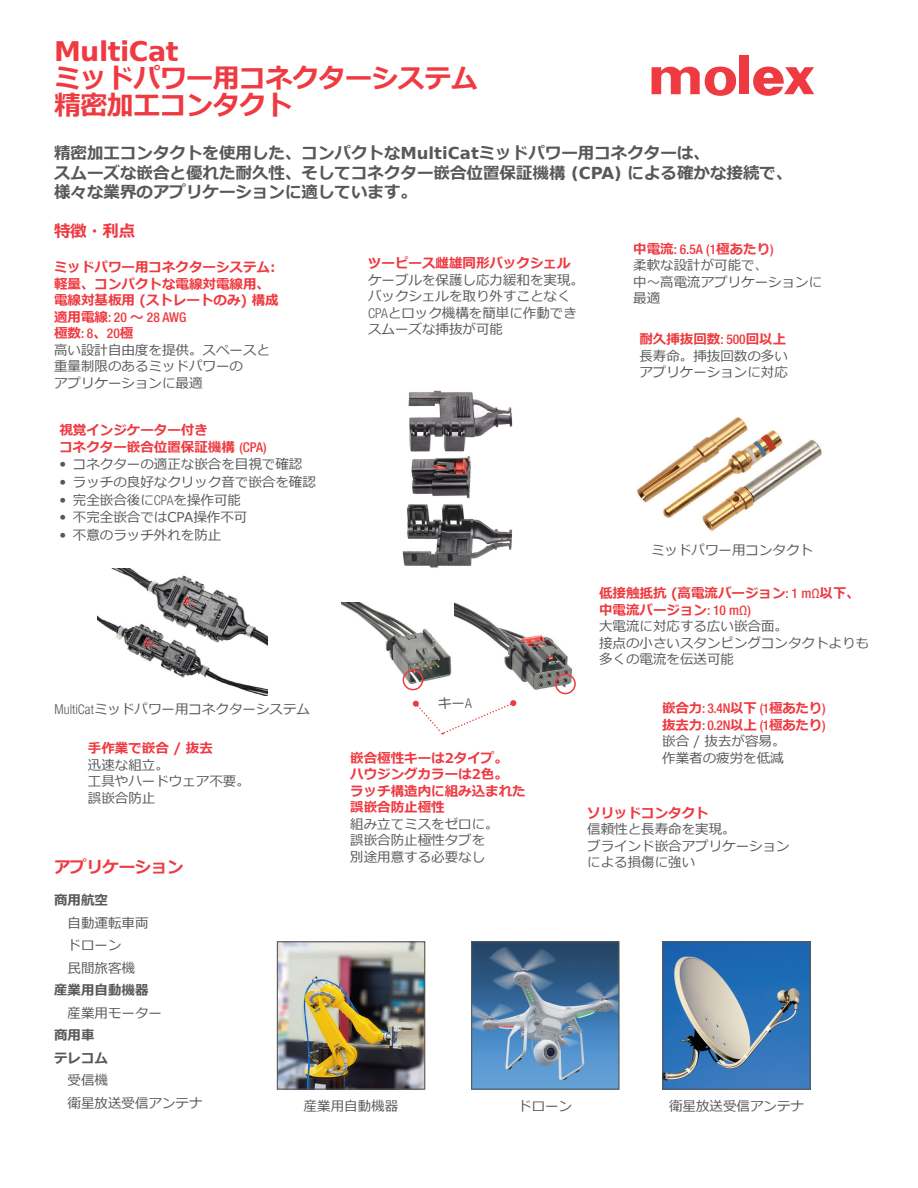
<style>
.page{position:relative;width:918px;height:1188px;background:#fff}
.page>*{position:absolute;margin:0;border:0;box-sizing:border-box;transform-origin:0 0}
.t1{font:700 27px/27px "Meiryo";letter-spacing:-.02em;color:#ee3a40}
.t2{font:700 27px "Bitstream Vera Sans";letter-spacing:-.02em;color:#ee3a40}
.t3{font:700 16.5px/19.5px "Meiryo";color:#57585a}
.t4{font:700 16.5px "Meiryo";letter-spacing:-.02em;color:#ee3a40}
.t5{font:13.5px/16.5px "Meiryo";color:#57585a}
.t6{font:700 13.5px/16.5px "Meiryo";color:#ee3a40}
.t7{font:700 13.5px/16.5px "Meiryo";letter-spacing:-.02em;color:#ee3a40}
.t8{font:500 condensed 13.5px "Helvetica Neue LT Std";color:#ee3a40}
.t9{font:700 13.5px/22.5px "Meiryo";color:#57585a}
.s1{font-family:"Bitstream Vera Sans"}
.s2{font-family:"Meiryo";font-weight:700;font-stretch:normal}
.s3{font-weight:700;color:#ee3a40}
.s4{font-family:"Helvetica Neue LT Std";font-weight:500;font-stretch:condensed;color:#ee3a40}
.s5{font-family:"Helvetica Neue LT Std";font-weight:500;font-stretch:condensed}
.s6{font-family:"Helvetica Neue LT";font-weight:300;font-stretch:condensed}
.s7{font-family:"Helvetica Neue LT Std";font-weight:300;font-stretch:condensed}
.s8{font-weight:400;color:#57585a}
</style>
<div class="page">
<img style="left:637px;top:417px;width:185px;height:114px">
<img style="left:279px;top:943px;width:144px;height:145px">
<div style="left:277px;top:941px;width:148px;height:149px;border:1px solid #57585a"></div>
<img style="left:473px;top:943px;width:145px;height:145px">
<div style="left:471px;top:941px;width:149px;height:149px;border:1px solid #57585a"></div>
<img style="left:664px;top:943px;width:145px;height:145px">
<div style="left:662px;top:941px;width:149px;height:149px;border:1px solid #57585a"></div>
<svg style="left:413px;top:700px;width:103px;height:35px"></svg>
<img style="left:97px;top:568px;width:170px;height:128px">
<img style="left:402px;top:390px;width:111px;height:178px">
<img style="left:341px;top:602px;width:235px;height:88px">
<div style="left:403px;top:670px;width:20px;height:20px;border:2px solid #ee3a40;border-radius:50%"></div>
<div style="left:555px;top:674px;width:21px;height:20px;border:2px solid #ee3a40;border-radius:50%"></div>
<div style="left:739px;top:56px;width:10px;height:38px;background:#ee3a40"></div>
<svg style="left:652px;top:66px;width:84px;height:30px"></svg>
<svg style="left:753px;top:67px;width:61px;height:29px"></svg>
<h1 class="t2" style="left:54px;top:36px;width:126px">MultiCat</h1>
<h1 class="t1" style="left:54px;top:65px;width:425px">ミッドパワー用コネクターシステム精密加工コンタクト</h1>
<p class="t3" style="left:54px;top:144px;width:740px">精密加工コンタクトを使用した、コンパクトな<span class="s1">MultiCat</span>ミッドパワー用コネクターは、<br>スムーズな嵌合と優れた耐久性、そしてコネクター嵌合位置保証機構 <span class="s1">(CPA)</span> による確かな接続で、様々な業界のアプリケーションに適しています。</p>
<p class="t4" style="left:54px;top:222px;width:83px">特徴・利点</p>
<p class="t6" style="left:54px;top:260px;width:226px">ミッドパワー用コネクターシステム:軽量、コンパクトな電線対電線用、電線対基板用 (ストレートのみ) 構成</p>
<p class="t8" style="left:54px;top:309px;width:134px"><span class="s2">適用電線</span>: 20 <span class="s2">～</span> 28 AWG</p>
<p class="t5" style="left:54px;top:326px;width:217px"><span class="s3">極数</span><span class="s4">: 8</span><span class="s3">、</span><span class="s4">20</span><span class="s3">極<br></span>高い設計自由度を提供。スペースと重量制限のあるミッドパワーの<br>アプリケーションに最適</p>
<p class="t6" style="left:59px;top:422px;width:209px">視覚インジケーター付き<br>コネクター嵌合位置保証機構 <span class="s5">(CPA)</span></p>
<p class="t5" style="left:59px;top:456px;width:244px"><span class="s6">•</span> コネクターの適正な嵌合を目視で確認</p>
<p class="t5" style="left:59px;top:474px;width:258px"><span class="s6">•</span> ラッチの良好なクリック音で嵌合を確認</p>
<p class="t5" style="left:59px;top:492px;width:183px"><span class="s6">•</span> 完全嵌合後に<span class="s7">CPA</span>を操作可能</p>
<p class="t5" style="left:59px;top:509px;width:189px"><span class="s6">•</span> 不完全嵌合ではCPA操作不可</p>
<p class="t5" style="left:59px;top:527px;width:163px"><span class="s6">•</span> 不意のラッチ外れを防止</p>
<p class="t5" style="left:54px;top:701px;width:257px"><span class="s6">MultiCat</span>ミッドパワー用コネクターシステム</p>
<p class="t6" style="left:88px;top:741px;width:126px">手作業で嵌合 / 抜去</p>
<p class="t5" style="left:88px;top:757px;width:164px">迅速な組立。<br>工具やハードウェア不要。誤嵌合防止</p>
<p class="t4" style="left:54px;top:858px;width:131px">アプリケーション</p>
<p class="t6" style="left:368px;top:256px;width:204px">ツーピース雌雄同形バックシェル</p>
<p class="t5" style="left:368px;top:272px;width:218px">ケーブルを保護し応力緩和を実現。バックシェルを取り外すことなく<br><span class="s7">CPA</span>とロック機構を簡単に作動できスムーズな挿抜が可能</p>
<p class="t8" style="left:633px;top:241px;width:142px"><span class="s2">中電流</span>: 6.5A (1<span class="s2">極あたり</span>)</p>
<p class="t5" style="left:633px;top:257px;width:190px">柔軟な設計が可能で、<br>中～高電流アプリケーションに最適</p>
<p class="t5" style="left:639px;top:331px;width:150px;text-align:justify"><span class="s3">耐久挿抜回数</span><span class="s4">: 500</span><span class="s3">回以上</span>長寿命。挿抜回数の多いアプリケーションに対応</p>
<p class="t5" style="left:438px;top:695px;width:35px">キー<span class="s6">A</span></p>
<p class="t6" style="left:350px;top:750px;width:177px">嵌合極性キーは2タイプ。<br>ハウジングカラーは2色。<br>ラッチ構造内に組み込まれた誤嵌合防止極性</p>
<p class="t5" style="left:350px;top:816px;width:150px">組み立てミスをゼロに。誤嵌合防止極性タブを別途用意する必要なし</p>
<p class="t5" style="left:651px;top:542px;width:164px">ミッドパワー用コンタクト</p>
<p class="t5" style="left:599px;top:586px;width:271px"><span class="s3">低接触抵抗 (高電流バージョン</span><span class="s4">: 1 mΩ</span><span class="s3">以下、中電流バージョン</span><span class="s4">: 10 mΩ)<br></span>大電流に対応する広い嵌合面。<br>接点の小さいスタンピングコンタクトよりも多くの電流を伝送可能</p>
<p class="t7" style="left:662px;top:700px;width:165px">嵌合力<span class="s5">: 3.4N</span>以下 <span class="s5">(1</span>極あたり<span class="s5">)</span>抜去力<span class="s5">: 0.2N</span>以上 <span class="s5">(1</span>極あたり<span class="s5">)</span><span class="s8">嵌合 / 抜去が容易。<br>作業者の疲労を低減</span></p>
<p class="t6" style="left:587px;top:805px;width:123px">ソリッドコンタクト</p>
<p class="t5" style="left:587px;top:821px;width:204px">信頼性と長寿命を実現。<br>ブラインド嵌合アプリケーションによる損傷に強い</p>
<p class="t9" style="left:54px;top:889px;width:55px">商用航空</p>
<p class="t5" style="left:68px;top:912px;width:82px;line-height:22.5px">自動運転車両ドローン<br>民間旅客機</p>
<p class="t9" style="left:54px;top:979px;width:96px">産業用自動機器</p>
<p class="t5" style="left:68px;top:1005px;width:96px">産業用モーター</p>
<p class="t9" style="left:54px;top:1024px;width:55px">商用車テレコム</p>
<p class="t5" style="left:68px;top:1069px;width:136px;line-height:22.5px">受信機<br>衛星放送受信アンテナ</p>
<p class="t5" style="left:304px;top:1098px;width:96px">産業用自動機器</p>
<p class="t5" style="left:518px;top:1098px;width:55px">ドローン</p>
<p class="t5" style="left:669px;top:1098px;width:136px">衛星放送受信アンテナ</p>
</div>
